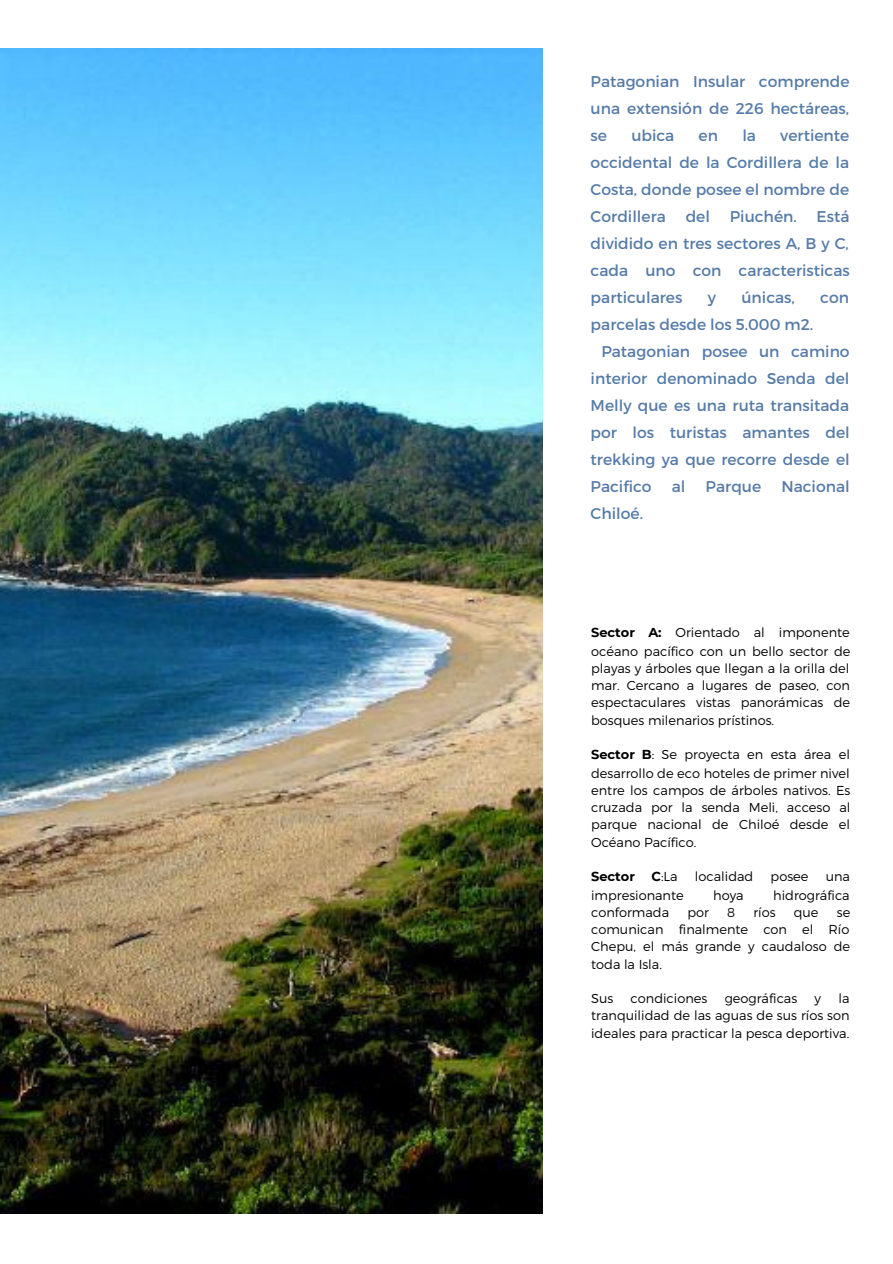
<style>
.page{position:relative;width:893px;height:1264px;background:#fff}
.page>*{position:absolute;margin:0;border:0;box-sizing:border-box;transform-origin:0 0}
.t1{font:15.6px/27px "Montserrat";color:#557ba8;text-align:justify}
.t2{font:300 12.9px/17.4px "Montserrat";color:#000;text-align:justify}
.t3{font:700 12.9px "Montserrat";color:#000}
.s1{font-weight:700}
</style>
<div class="page">
<img style="left:0;top:49px;width:542px;height:1164px">
<p class="t1" style="left:590px;top:67px;width:260px">Patagonian Insular comprende una extensión de 226 hectáreas, se</p>
<p class="t1" style="left:590px;top:121px;width:260px;text-indent:190px">vertiente occidental de la Cordillera de la Costa, donde posee el nombre de Cordillera</p>
<p class="t1" style="left:631px;top:121px;width:45px">ubica</p>
<p class="t1" style="left:698px;top:121px;width:21px">en</p>
<p class="t1" style="left:742px;top:121px;width:15px">la</p>
<p class="t1" style="left:590px;top:202px;width:261px;text-indent:226px">Está dividido en tres sectores A, B y C, cada uno con caracteristicas particulares</p>
<p class="t1" style="left:685px;top:202px;width:26px">del</p>
<p class="t1" style="left:729px;top:202px;width:69px">Piuchén.</p>
<p class="t1" style="left:707px;top:283px;width:10px">y</p>
<p class="t1" style="left:741px;top:283px;width:55px">únicas,</p>
<p class="t1" style="left:820px;top:283px;width:30px">con</p>
<p class="t1" style="left:590px;top:310px;width:224px">parcelas desde los 5.000 m2.</p>
<p class="t1" style="left:601px;top:337px;width:250px">Patagonian posee un camino</p>
<p class="t1" style="left:590px;top:364px;width:260px">interior denominado Senda del</p>
<p class="t1" style="left:590px;top:391px;width:260px">Melly que es una ruta transitada</p>
<p class="t1" style="left:590px;top:418px;width:261px">por los turistas amantes del</p>
<p class="t1" style="left:590px;top:445px;width:260px">trekking ya que recorre desde el</p>
<p class="t1" style="left:590px;top:472px;width:62px">Pacifico</p>
<p class="t1" style="left:671px;top:472px;width:15px">al</p>
<p class="t1" style="left:705px;top:472px;width:57px">Parque</p>
<p class="t1" style="left:781px;top:472px;width:70px">Nacional</p>
<p class="t1" style="left:590px;top:499px;width:54px">Chiloé.</p>
<p class="t2" style="left:591px;top:623px;width:261px"><span class="s1">Sector A:</span> Orientado al imponente océano pacífico con un bello sector de playas y árboles que llegan a la orilla del mar. Cercano a lugares de paseo, con espectaculares vistas panorámicas de bosques milenarios prístinos.</p>
<p class="t2" style="left:591px;top:745px;width:261px"><span class="s1">Sector B</span>: Se proyecta en esta área el desarrollo de eco hoteles de primer nivel entre los campos de árboles nativos. Es cruzada por la senda Meli, acceso al parque nacional de Chiloé desde el Océano Pacífico.</p>
<p class="t3" style="left:591px;top:868px;width:45px">Sector</p>
<p class="t2" style="left:651px;top:867px;width:28px"><span class="s1">C</span>:La</p>
<p class="t2" style="left:695px;top:867px;width:60px">localidad</p>
<p class="t2" style="left:770px;top:867px;width:39px">posee</p>
<p class="t2" style="left:825px;top:867px;width:26px">una</p>
<p class="t2" style="left:591px;top:885px;width:94px">impresionante</p>
<p class="t2" style="left:713px;top:885px;width:32px">hoya</p>
<p class="t2" style="left:773px;top:885px;width:78px">hidrográfica</p>
<p class="t2" style="left:591px;top:902px;width:79px">conformada</p>
<p class="t2" style="left:687px;top:902px;width:23px">por</p>
<p class="t2" style="left:727px;top:902px;width:9px">8</p>
<p class="t2" style="left:753px;top:902px;width:24px">ríos</p>
<p class="t2" style="left:793px;top:902px;width:26px">que</p>
<p class="t2" style="left:591px;top:902px;width:260px;text-indent:245px">se comunican finalmente con el Río Chepu, el más grande y caudaloso de toda la Isla.</p>
<p class="t2" style="left:591px;top:989px;width:24px">Sus</p>
<p class="t2" style="left:630px;top:989px;width:78px">condiciones</p>
<p class="t2" style="left:724px;top:989px;width:74px">geográficas</p>
<p class="t2" style="left:814px;top:989px;width:8px">y</p>
<p class="t2" style="left:591px;top:989px;width:260px;text-indent:247px">la tranquilidad de las aguas de sus ríos son ideales para practicar la pesca deportiva.</p>
</div>
